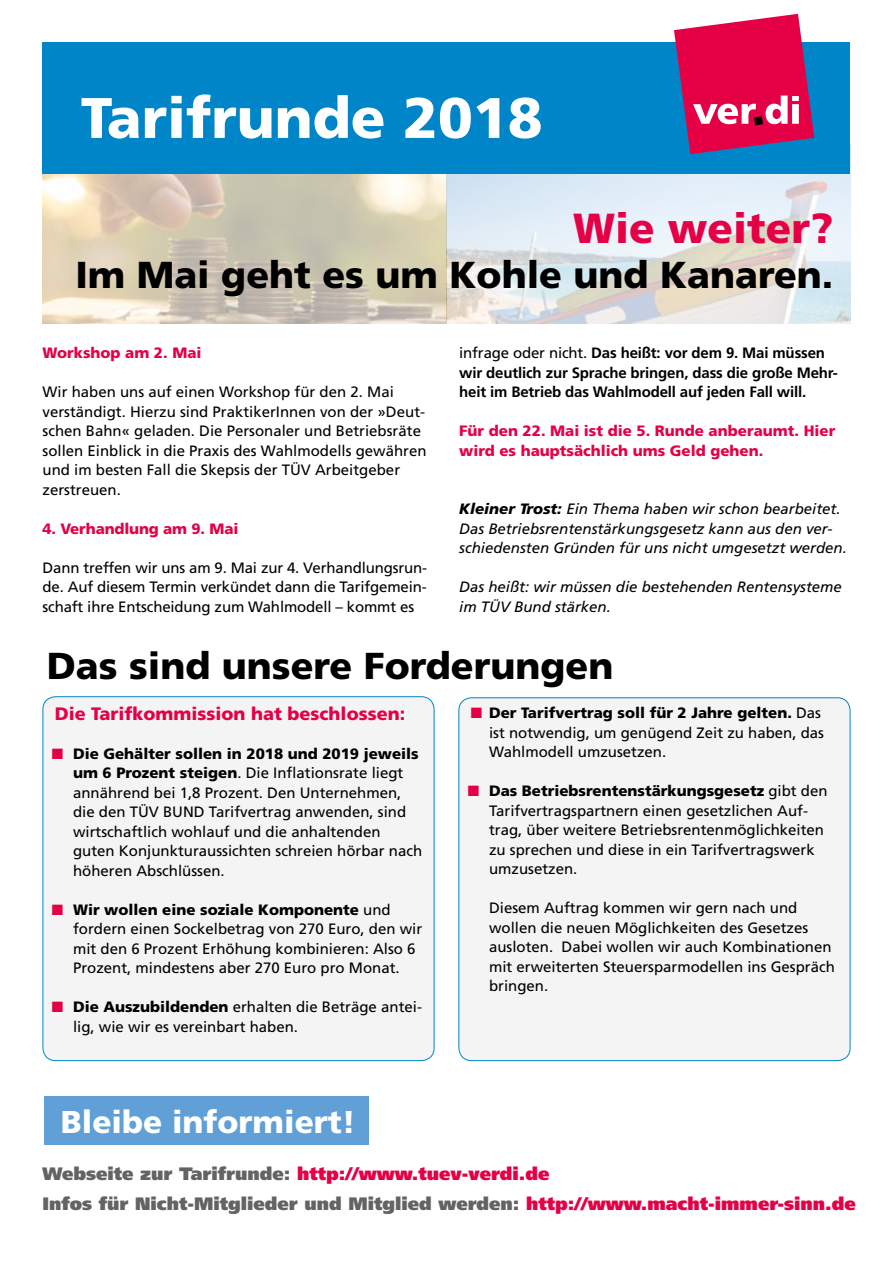
<style>
.page{position:relative;width:893px;height:1263px;background:#fff}
.page>*{position:absolute;margin:0;border:0;box-sizing:border-box;transform-origin:0 0}
.t1{font:900 57px "Frutiger";color:#fff}
.t2{font:900 42px "Frutiger";color:#e50046}
.t3{font:900 37.5px "Frutiger";color:#000}
.t4{font:900 31.5px "Frutiger";color:#fff}
.t5{font:900 18px/30.2px "Frutiger";color:#646363}
.t6{font:900 18px "Frutiger";color:#e50046}
.t7{font:15px/19.5px "Frutiger";color:#000}
.t8{font:italic 15px/19.5px "Frutiger";color:#000}
.t9{font:700 15px/19.5px "Frutiger";letter-spacing:-.01em;color:#000}
.t10{font:900 15px/19.5px "Frutiger";color:#e50046}
.s1{font-weight:400}
.s2{font-weight:900}
.s3{color:#e50046}
</style>
<div class="page">
<img style="left:43px;top:174px;width:403px;height:149px">
<img style="left:446px;top:174px;width:404px;height:149px">
<div style="left:43px;top:43px;width:807px;height:131px;background:#0085c8"></div>
<svg style="left:674px;top:14px;width:140px;height:140px"></svg>
<div style="left:43px;top:697px;width:391px;height:363px;background:#f4f4f4;border-radius:13px"></div>
<div style="left:43px;top:696px;width:391px;height:365px;border:1px solid #0085c8;border-radius:13px"></div>
<div style="left:459px;top:698px;width:391px;height:362px;background:#f4f4f4;border-radius:13px"></div>
<div style="left:458px;top:697px;width:392px;height:364px;border:1px solid #0085c8;border-radius:13px"></div>
<div style="left:44px;top:1096px;width:324px;height:48px;background:#60a0d7"></div>
<h1 class="t1" style="left:81px;top:84px;width:463px">Tarifrunde 2018</h1>
<h2 class="t2" style="left:573px;top:203px;width:262px">Wie weiter?</h2>
<h3 class="t3" style="left:75px;top:252px;width:760px">Im Mai geht es um Kohle und Kanaren.</h3>
<p class="t10" style="left:43px;top:343px;width:160px">Workshop am 2. Mai</p>
<p class="t7" style="left:43px;top:382px;width:386px">Wir haben uns auf einen Workshop für den 2. Mai verständigt. Hierzu sind PraktikerInnen von der »Deut&shy;schen Bahn« geladen. Die Personaler und Betriebsräte sollen Einblick in die Praxis des Wahlmodells gewähren und im besten Fall die Skepsis der TÜV Arbeitgeber zerstreuen.</p>
<p class="t10" style="left:43px;top:518px;width:197px">4. Verhandlung am 9. Mai</p>
<p class="t7" style="left:43px;top:558px;width:386px;text-align:justify">Dann treffen wir uns am 9. Mai zur 4. Verhandlungsrun&shy;de. Auf diesem Termin verkündet dann die Tarifgemein&shy;schaft ihre Entscheidung zum Wahlmodell – kommt es</p>
<p class="t9" style="left:459px;top:343px;width:380px"><span class="s1">infrage oder nicht.</span> Das heißt: vor dem 9. Mai müssen wir deutlich zur Sprache bringen, dass die große Mehr&shy;heit im Betrieb das Wahlmodell auf jeden Fall will.</p>
<p class="t10" style="left:459px;top:421px;width:378px">Für den 22. Mai ist die 5. Runde anberaumt. Hier wird es hauptsächlich ums Geld gehen.</p>
<p class="t8" style="left:459px;top:499px;width:389px"><span class="s2">Kleiner Trost:</span> Ein Thema haben wir schon bearbeitet.<br>Das Betriebsrentenstärkungsgesetz kann aus den ver&shy;schiedensten Gründen für uns nicht umgesetzt werden.</p>
<p class="t8" style="left:459px;top:577px;width:384px">Das heißt: wir müssen die bestehenden Rentensysteme im TÜV Bund stärken.</p>
<h3 class="t3" style="left:47px;top:643px;width:568px">Das sind unsere Forderungen</h3>
<p class="t6" style="left:55px;top:702px;width:352px">Die Tarifkommission hat beschlossen:</p>
<p class="t7" style="left:73px;top:743px;width:351px;text-indent:-21px"><span class="s3">■</span> <span class="s2">Die Gehälter sollen in 2018 und 2019 jeweils um 6 Prozent steigen</span>. Die Inflationsrate liegt annährend bei 1,8 Prozent. Den Unternehmen, die den TÜV BUND Tarifvertrag anwenden, sind wirtschaftlich wohlauf und die anhaltenden guten Konjunkturaussichten schreien hörbar nach höheren Abschlüssen.</p>
<p class="t7" style="left:73px;top:899px;width:351px;text-indent:-21px"><span class="s3">■</span> <span class="s2">Wir wollen eine soziale Komponente</span> und fordern einen Sockelbetrag von 270 Euro, den wir mit den 6 Prozent Erhöhung kombinieren: Also 6<br>Prozent, mindestens aber 270 Euro pro Monat.</p>
<p class="t7" style="left:73px;top:997px;width:350px;text-indent:-21px"><span class="s3">■</span> <span class="s2">Die Auszubildenden</span> erhalten die Beträge antei&shy;lig, wie wir es vereinbart haben.</p>
<p class="t7" style="left:489px;top:703px;width:337px;text-indent:-18px"><span class="s3">■</span> <span class="s2">Der Tarifvertrag soll für 2 Jahre gelten.</span> Das ist notwendig, um genügend Zeit zu haben, das<br>Wahlmodell umzusetzen.</p>
<p class="t7" style="left:489px;top:781px;width:340px;text-indent:-21px"><span class="s3">■</span> <span class="s2">Das Betriebsrentenstärkungsgesetz</span> gibt den Tarifvertragspartnern einen gesetzlichen Auf&shy;trag, über weitere Betriebsrentenmöglichkeiten zu sprechen und diese in ein Tarifvertragswerk umzusetzen.</p>
<p class="t7" style="left:489px;top:898px;width:347px">Diesem Auftrag kommen wir gern nach und wollen die neuen Möglichkeiten des Gesetzes ausloten. Dabei wollen wir auch Kombinationen mit erweiterten Steuersparmodellen ins Gespräch bringen.</p>
<h3 class="t4" style="left:61px;top:1103px;width:296px">Bleibe informiert!</h3>
<p class="t5" style="left:43px;top:1159px;width:815px">Webseite zur Tarifrunde: <span class="s3">http://www.tuev-verdi.de<br></span>Infos für Nicht-Mitglieder und Mitglied werden: <span class="s3">http://www.macht-immer-sinn.de</span></p>
</div>
